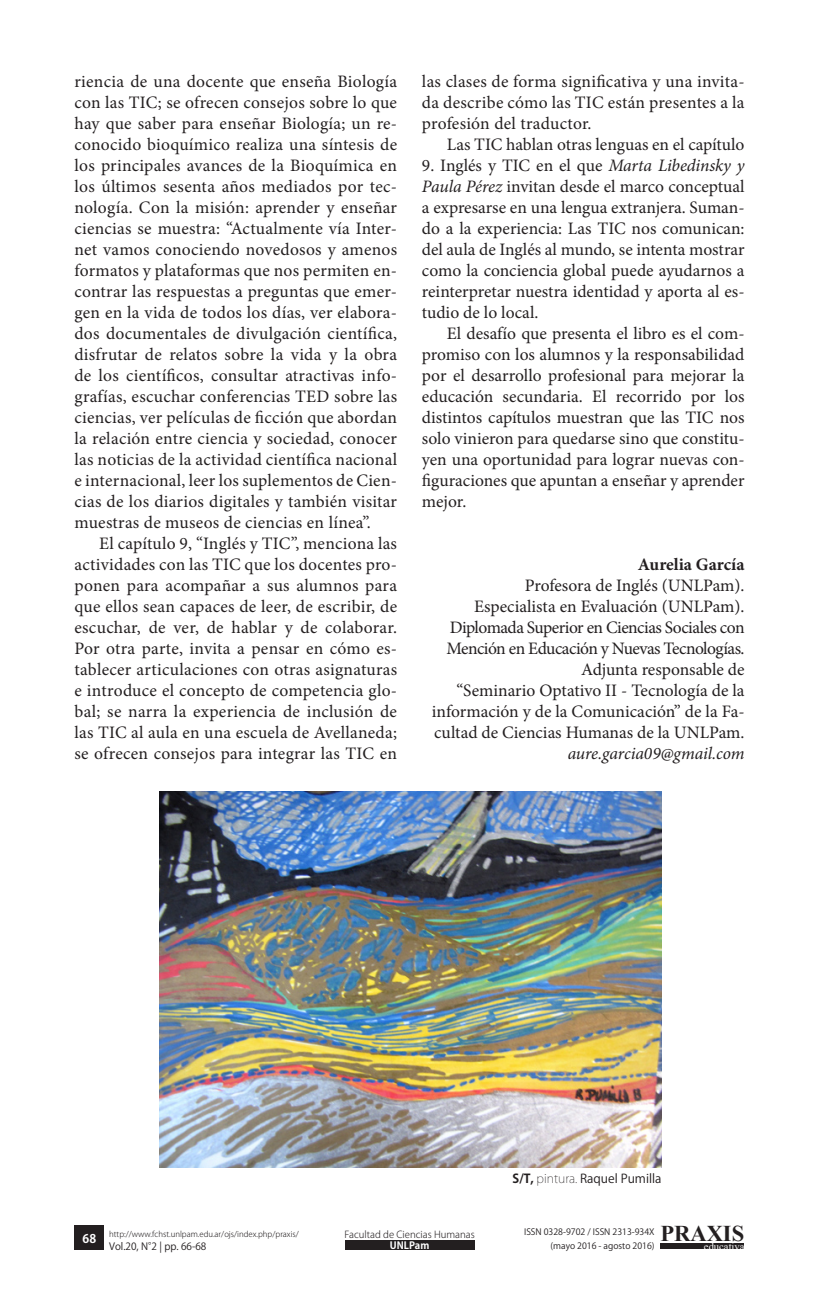
<style>
.page{position:relative;width:829px;height:1290px;background:#fff}
.page>*{position:absolute;margin:0;border:0;box-sizing:border-box;transform-origin:0 0}
.t1{font:700 22.57px "Times New Roman";color:#231f20}
.Texto_Principal{font:17.5px/21px "Minion Pro";color:#231f20;text-align:justify}
.Texto_Principal-2{font:17.5px/21px "Minion Pro";letter-spacing:-.03em;color:#231f20}
.Texto_Principal-3{font:italic 17.5px "Minion Pro";letter-spacing:-.005em;color:#231f20}
.Texto_Principal-4{font:700 17.5px "Minion Pro";color:#231f20}
.Epigfrafes{font:12.25px "Koz Go Std";color:#231f20}
.t2{font:700 11.9px "Koz Go Std";color:#fff}
.t3{font:10.67px "Times New Roman";color:#fff}
.t4{font:9.97px "Koz Go Pro";color:#231f20}
.t5{font:700 9.97px "Koz Go Pro";color:#fff}
.t6{font:300 9.62px "Koz Go Pro";color:#231f20}
.t7{font:8.75px/14px "Koz Go Pro";color:#231f20;text-align:right}
.t8{font:300 7.88px "Koz Go Pro";color:#231f20}
.s1{font-style:italic}
.s2{font-weight:700}
.s3{font-weight:200}
</style>
<div class="page">
<div style="left:74px;top:1225px;width:30px;height:25px;background:#231f20"></div>
<div style="left:660px;top:1243px;width:84px;height:6px;background:#231f20"></div>
<div style="left:345px;top:1240px;width:129px;height:10px;background:#231f20"></div>
<img style="left:159px;top:791px;width:502px;height:376px">
<p class="Texto_Principal" style="left:74px;top:71px;width:324px">riencia de una docente que enseña Biología con las TIC; se ofrecen consejos sobre lo que hay que saber para enseñar Biología; un re&shy;conocido bioquímico realiza una síntesis de los principales avances de la Bioquímica en los últimos sesenta años mediados por tec&shy;nología. Con la misión: aprender y enseñar ciencias se muestra: “Actualmente vía Inter&shy;net vamos conociendo novedosos y amenos formatos y plataformas que nos permiten en&shy;contrar las respuestas a preguntas que emer&shy;gen en la vida de todos los días, ver elabora&shy;dos documentales de divulgación científica, disfrutar de relatos sobre la vida y la obra de los científicos, consultar atractivas info&shy;grafías, escuchar conferencias TED sobre las ciencias, ver películas de ficción que abordan la relación entre ciencia y sociedad, conocer las noticias de la actividad científica nacional e internacional, leer los suplementos de Cien&shy;cias de los diarios digitales y también visitar muestras de museos de ciencias en línea”.</p>
<p class="Texto_Principal" style="left:74px;top:533px;width:324px;text-indent:25px">El capítulo 9, “Inglés y TIC”, menciona las actividades con las TIC que los docentes pro&shy;ponen para acompañar a sus alumnos para que ellos sean capaces de leer, de escribir, de escuchar, de ver, de hablar y de colaborar.<br>Por otra parte, invita a pensar en cómo es&shy;tablecer articulaciones con otras asignaturas e introduce el concepto de competencia glo&shy;bal; se narra la experiencia de inclusión de las TIC al aula en una escuela de Avellaneda; se ofrecen consejos para integrar las TIC en</p>
<p class="Texto_Principal" style="left:422px;top:71px;width:324px">las clases de forma significativa y una invita&shy;da describe cómo las TIC están presentes a la profesión del traductor.</p>
<p class="Texto_Principal" style="left:446px;top:134px;width:299px">Las TIC hablan otras lenguas en el capítulo</p>
<p class="Texto_Principal" style="left:422px;top:155px;width:324px">9. Inglés y TIC en el que <span class="s1">Marta Libedinsky y Paula Pérez</span> invitan desde el marco conceptual a expresarse en una lengua extranjera. Suman&shy;do a la experiencia: Las TIC nos comunican: del aula de Inglés al mundo, se intenta mostrar como la conciencia global puede ayudarnos a reinterpretar nuestra identidad y aporta al es&shy;tudio de lo local.</p>
<p class="Texto_Principal" style="left:422px;top:323px;width:324px;text-indent:25px">El desafío que presenta el libro es el com&shy;promiso con los alumnos y la responsabilidad por el desarrollo profesional para mejorar la educación secundaria. El recorrido por los distintos capítulos muestran que las TIC nos solo vinieron para quedarse sino que constitu&shy;yen una oportunidad para lograr nuevas con&shy;figuraciones que apuntan a enseñar y aprender mejor.</p>
<p class="Texto_Principal-4" style="left:637px;top:552px;width:108px">Aurelia García</p>
<p class="Texto_Principal" style="left:524px;top:575px;width:221px">Profesora de Inglés (UNLPam).</p>
<p class="Texto_Principal" style="left:474px;top:596px;width:272px">Especialista en Evaluación (UNLPam).</p>
<p class="Texto_Principal-2" style="left:446px;top:617px;width:299px">Diplomada Superior en Ciencias Sociales con<br>Mención en Educación y Nuevas Tecnologías.</p>
<p class="Texto_Principal" style="left:581px;top:659px;width:165px">Adjunta responsable de</p>
<p class="Texto_Principal" style="left:432px;top:680px;width:314px;text-indent:25px">“Seminario Optativo II - Tecnología de la información y de la Comunicación” de la Fa&shy;cultad de Ciencias Humanas de la UNLPam.</p>
<p class="Texto_Principal-3" style="left:567px;top:742px;width:178px">aure.garcia09@gmail.com</p>
<p class="Epigfrafes" style="left:512px;top:1170px;width:150px"><span class="s2">S/T,</span> <span class="s3">pintura.</span> Raquel Pumilla</p>
<p class="t2" style="left:82px;top:1230px;width:15px">68</p>
<p class="t1" style="left:660px;top:1217px;width:85px">PRAXIS</p>
<p class="t5" style="left:390px;top:1239px;width:41px">UNLPam</p>
<p class="t3" style="left:703px;top:1238px;width:42px">educativa</p>
<p class="t7" style="left:524px;top:1225px;width:132px">ISSN 0328-9702 / ISSN 2313-934X (mayo 2016 - agosto 2016)</p>
<p class="t8" style="left:109px;top:1229px;width:191px">http://www.fchst.unlpam.edu.ar/ojs/index.php/praxis/</p>
<p class="t6" style="left:344px;top:1228px;width:132px">Facultad de Ciencias Humanas</p>
<p class="t4" style="left:109px;top:1240px;width:99px">Vol.20, N°2 | pp. 66-68</p>
</div>
